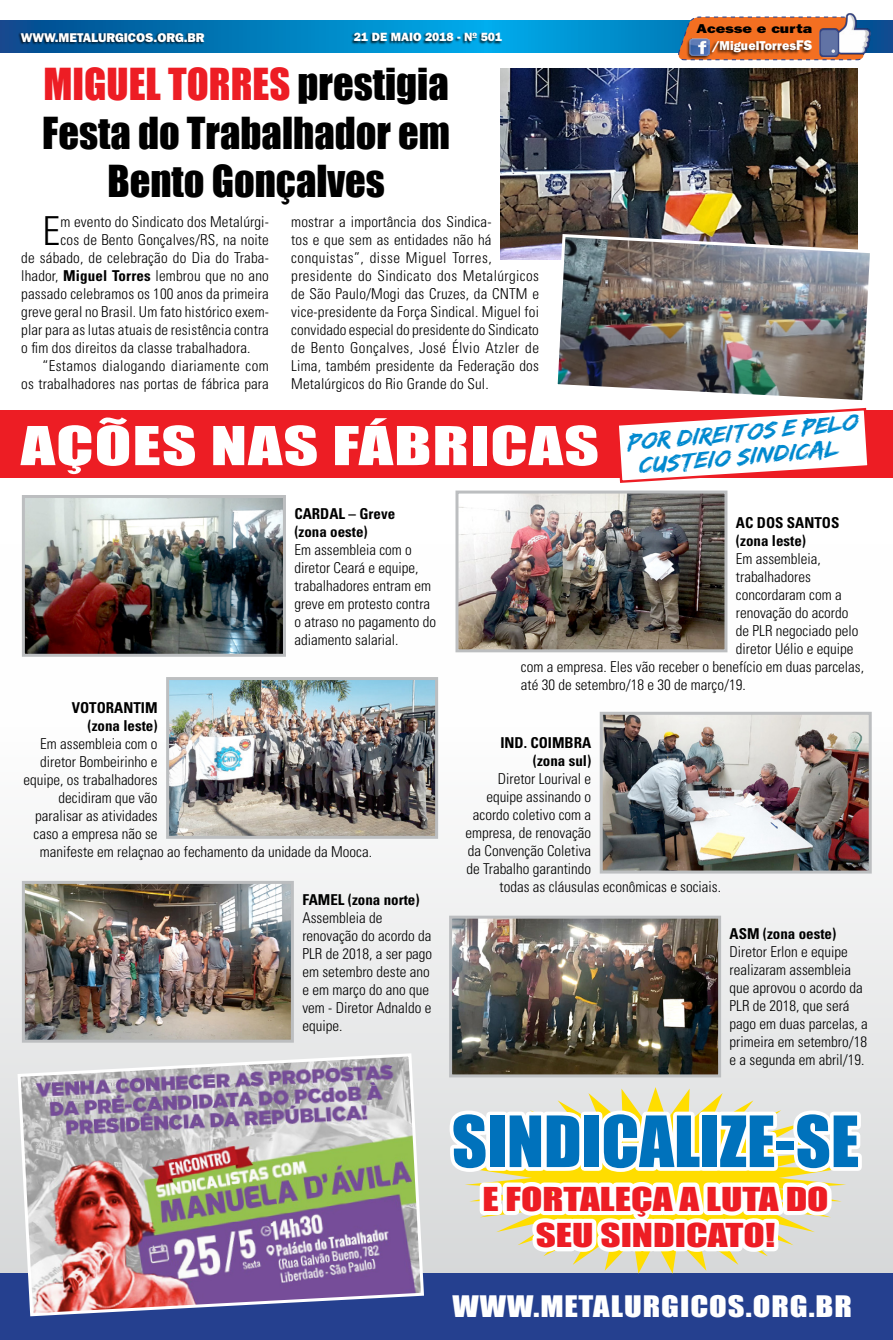
<style>
.page{position:relative;width:893px;height:1340px;background:#fff}
.page>*{position:absolute;margin:0;border:0;box-sizing:border-box;transform-origin:0 0}
.t1{font:65.25px "Impact";color:#0072bc;scale:1.05 1}
.t2{font:49.5px "Impact";letter-spacing:.015em;color:#fff;scale:1.37 1}
.t3{font:40.5px/48.6px "Impact";color:#000;text-align:center}
.t4{font:300 condensed 39.9px "Univers";color:#000}
.t5{font:30.3px/36.3px "Impact";color:#ed1d24;text-align:center;scale:1.29 1}
.t6{font:27.15px "Impact";letter-spacing:.03em;color:#fff;scale:1.19 1}
.t7{font:italic 20.1px/24.2px "Edo";color:#0089cf;scale:1.13 1}
.t8{font:300 condensed 15px/18px "Univers";color:#000}
.t9{font:700 condensed 15px/18px "Univers";color:#000}
.t10{font:300 condensed 15px "Univers";letter-spacing:.025em;color:#000}
.t11{font:800 12.9px/17.4px "Franklin Gothic";color:#fff;text-align:right;scale:.95 1}
.t12{font:800 12.75px "Franklin Gothic";color:#fff}
.t13{font:800 12px "Franklin Gothic";color:#fff}
.s1{color:#000}
.s2{font-size:14.1px}
.s3{color:#ed1d24}
.s4{font-weight:700}
</style>
<div class="page">
<div style="left:0;top:544px;width:893px;height:795px;background:linear-gradient(to bottom,#fff,#d5d6d7)"></div>
<div style="left:0;top:1273px;width:893px;height:66px;background:#25408f"></div>
<svg style="left:444px;top:1059px;width:422px;height:215px"></svg>
<svg style="left:0;top:21px;width:893px;height:31px;background:#0181c0"></svg>
<div style="left:18px;top:32px;width:187px;height:13px;background:#000;opacity:.75"></div>
<div style="left:351px;top:32px;width:151px;height:13px;background:#000;opacity:.75"></div>
<svg style="left:676px;top:16px;width:186px;height:45px;background:#dc7a42"></svg>
<div style="left:708px;top:40px;width:104px;height:16px;background:#000;opacity:.75"></div>
<div style="left:686px;top:38px;width:24px;height:21px;background:#000;opacity:.75"></div>
<img style="left:689px;top:38px;width:20px;height:17px">
<img style="left:818px;top:13px;width:53px;height:45px">
<div style="left:0;top:410px;width:893px;height:67px;background:#ed1d24"></div>
<img style="left:26px;top:499px;width:256px;height:153px">
<div style="left:22px;top:495px;width:264px;height:161px;border:3px solid #bcbec0"></div>
<img style="left:170px;top:681px;width:264px;height:153px">
<div style="left:166px;top:677px;width:272px;height:161px;border:3px solid #bcbec0"></div>
<img style="left:26px;top:884px;width:264px;height:154px">
<div style="left:22px;top:880px;width:272px;height:162px;border:3px solid #bcbec0"></div>
<img style="left:459px;top:494px;width:264px;height:154px">
<div style="left:455px;top:490px;width:272px;height:162px;border:3px solid #bcbec0"></div>
<img style="left:604px;top:715px;width:264px;height:154px">
<div style="left:600px;top:711px;width:272px;height:162px;border:3px solid #bcbec0"></div>
<img style="left:453px;top:919px;width:264px;height:154px">
<div style="left:449px;top:915px;width:272px;height:162px;border:3px solid #bcbec0"></div>
<img style="left:500px;top:68px;width:357px;height:191px">
<svg style="left:615px;top:407px;width:256px;height:76px"></svg>
<img style="left:16px;top:1051px;width:410px;height:266px">
<img style="left:553px;top:232px;width:317px;height:169px">
<p class="t12" style="left:21px;top:30px;width:185px">WWW.METALURGICOS.ORG.BR</p>
<p class="t13" style="left:354px;top:30px;width:150px">21 DE MAIO 2018 - Nº 501</p>
<p class="t11" style="left:696px;top:19px;width:123px"><span class="s1">Acesse e curta </span>/MiguelTorres<span class="s2">FS</span></p>
<h3 class="t3" style="left:42px;top:59px;width:409px"><span class="s3">MIGUEL TORRES</span> prestigia<br>Festa do Trabalhador em<br>Bento Gonçalves</h3>
<h3 class="t4" style="left:43px;top:207px;width:19px">E</h3>
<p class="t8" style="left:61px;top:212px;width:210px">m evento do Sindicato dos Metalúrgi-</p>
<p class="t8" style="left:291px;top:212px;width:249px">mostrar a importância dos Sindica-<br>tos e que sem as entidades não há conquistas”, disse Miguel Torres, presidente do Sindicato dos Metalúrgicos de São Paulo/Mogi das Cruzes, da CNTM e vice-presidente da Força Sindical. Miguel foi convidado especial do presidente do Sindicato de Bento Gonçalves, José Élvio Atzler de Lima, também presidente da Federação dos Metalúrgicos do Rio Grande do Sul.</p>
<p class="t8" style="left:61px;top:230px;width:210px">cos de Bento Gonçalves/RS, na noite</p>
<p class="t8" style="left:21px;top:248px;width:249px">de sábado, de celebração do Dia do Traba-</p>
<p class="t8" style="left:21px;top:266px;width:249px">lhador, <span class="s4">Miguel Torres</span> lembrou que no ano</p>
<p class="t8" style="left:21px;top:284px;width:249px">passado celebramos os 100 anos da primeira</p>
<p class="t8" style="left:21px;top:302px;width:249px">greve geral no Brasil. Um fato histórico exem-</p>
<p class="t8" style="left:21px;top:320px;width:249px">plar para as lutas atuais de resistência contra</p>
<p class="t8" style="left:21px;top:338px;width:231px">o fim dos direitos da classe trabalhadora.</p>
<p class="t10" style="left:43px;top:357px;width:228px">“Estamos dialogando diariamente com</p>
<p class="t8" style="left:21px;top:374px;width:249px">os trabalhadores nas portas de fábrica para</p>
<h2 class="t2" style="left:21px;top:407px;width:424px">AÇÕES NAS FÁBRICAS</h2>
<h3 class="t7" style="left:634px;top:430px;width:198px;text-indent:-9px;rotate:-5deg">POR DIREITOS E PELO<br>CUSTEIO SINDICAL</h3>
<p class="t9" style="left:294px;top:504px;width:102px">CARDAL – Greve (zona oeste)</p>
<p class="t8" style="left:294px;top:540px;width:143px">Em assembleia com o diretor Ceará e equipe, trabalhadores entram em greve em protesto contra o atraso no pagamento do adiamento salarial.</p>
<p class="t9" style="left:736px;top:513px;width:105px">AC DOS SANTOS (zona leste)</p>
<p class="t8" style="left:736px;top:549px;width:86px">Em assembleia,</p>
<p class="t8" style="left:736px;top:567px;width:76px">trabalhadores</p>
<p class="t8" style="left:736px;top:585px;width:107px">concordaram com a</p>
<p class="t8" style="left:736px;top:603px;width:114px">renovação do acordo</p>
<p class="t8" style="left:736px;top:621px;width:124px">de PLR negociado pelo</p>
<p class="t8" style="left:736px;top:639px;width:119px">diretor Uélio e equipe</p>
<p class="t8" style="left:521px;top:657px;width:345px">com a empresa. Eles vão receber o benefício em duas parcelas,</p>
<p class="t8" style="left:521px;top:675px;width:226px">até 30 de setembro/18 e 30 de março/19.</p>
<p class="t9" style="left:72px;top:698px;width:87px;text-align:right">VOTORANTIM (zona leste)</p>
<p class="t8" style="left:40px;top:735px;width:119px">Em assembleia com o</p>
<p class="t8" style="left:40px;top:753px;width:119px">diretor Bombeirinho e</p>
<p class="t8" style="left:24px;top:771px;width:136px">equipe, os trabalhadores</p>
<p class="t8" style="left:59px;top:789px;width:101px">decidiram que vão</p>
<p class="t8" style="left:35px;top:807px;width:124px">paralisar as atividades</p>
<p class="t8" style="left:34px;top:825px;width:126px">caso a empresa não se</p>
<p class="t8" style="left:40px;top:843px;width:334px">manifeste em relaçnao ao fechamento da unidade da Mooca.</p>
<p class="t9" style="left:302px;top:890px;width:119px">FAMEL (zona norte)</p>
<p class="t8" style="left:302px;top:908px;width:131px">Assembleia de renovação do acordo da<br>PLR de 2018, a ser pago em setembro deste ano e em março do ano que vem - Diretor Adnaldo e equipe.</p>
<p class="t9" style="left:500px;top:733px;width:92px;text-align:right">IND. COIMBRA (zona sul)</p>
<p class="t8" style="left:498px;top:769px;width:95px">Diretor Lourival e</p>
<p class="t8" style="left:486px;top:787px;width:106px">equipe assinando o</p>
<p class="t8" style="left:473px;top:805px;width:120px">acordo coletivo com a</p>
<p class="t8" style="left:465px;top:823px;width:127px">empresa, de renovação</p>
<p class="t8" style="left:468px;top:841px;width:125px">da Convenção Coletiva</p>
<p class="t8" style="left:467px;top:859px;width:126px">de Trabalho garantindo</p>
<p class="t8" style="left:500px;top:877px;width:223px">todas as cláusulas econômicas e sociais.</p>
<p class="t9" style="left:730px;top:924px;width:108px">ASM (zona oeste)</p>
<p class="t8" style="left:730px;top:942px;width:140px">Diretor Erlon e equipe realizaram assembleia que aprovou o acordo da<br>PLR de 2018, que será pago em duas parcelas, a primeira em setembro/18 e a segunda em abril/19.</p>
<h1 class="t1" style="left:452px;top:1090px;width:390px">SINDICALIZE-SE</h1>
<h3 class="t5" style="left:482px;top:1179px;width:270px">E FORTALEÇA A LUTA DO<br>SEU SINDICATO!</h3>
<h3 class="t6" style="left:452px;top:1285px;width:337px">WWW.METALURGICOS.ORG.BR</h3>
</div>
